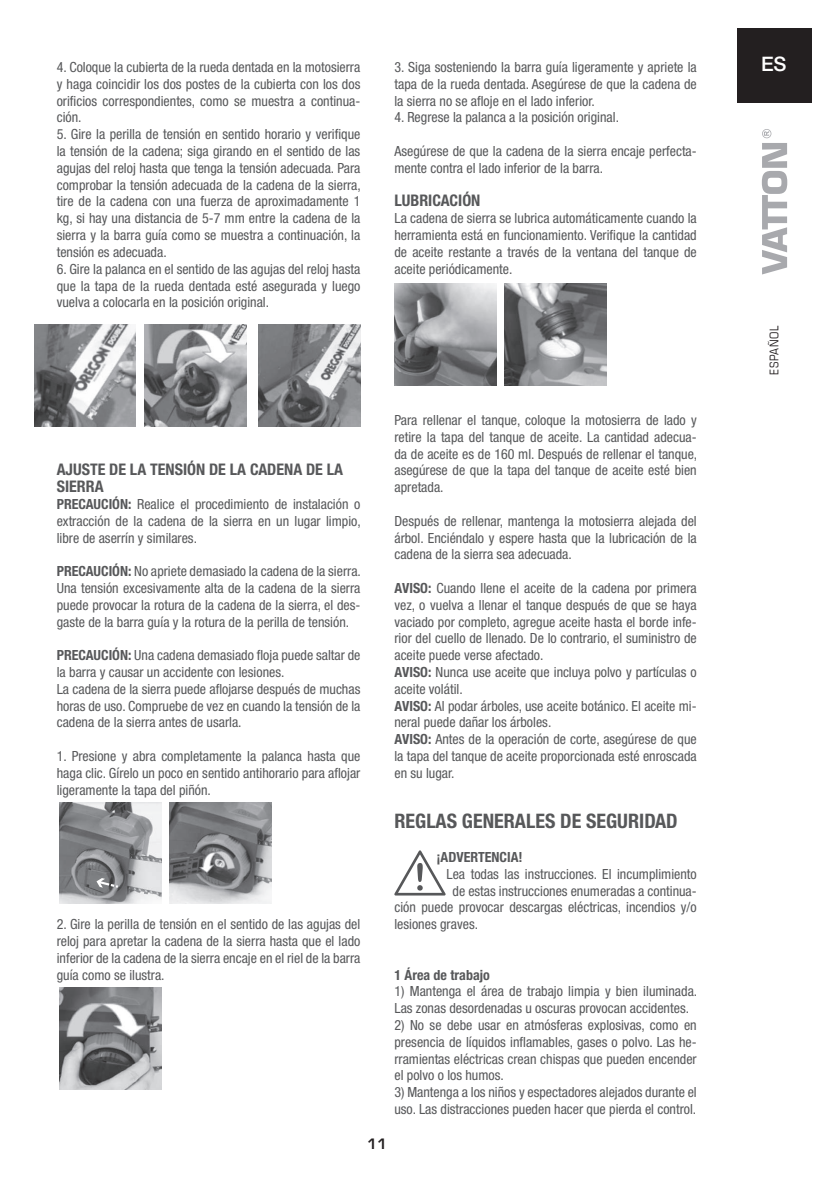
<style>
.page{position:relative;width:840px;height:1191px;background:#fff}
.page>*{position:absolute;margin:0;border:0;box-sizing:border-box;transform-origin:0 0}
.t1{font:700 condensed 20px "Helvetica Neue LT Std";color:#57585a}
.t2{font:500 20px "Helvetica Neue LT Std";color:#fff}
.t3{font:700 condensed 16px/16.8px "Helvetica Neue LT Std";color:#57585a}
.t4{font:condensed 14px/16.8px "Helvetica Neue LT Std";color:#57585a;text-align:justify}
.t5{font:700 condensed 14px "Helvetica Neue LT Std";color:#57585a}
.t6{font:600 14px "Eurostile LT Std";color:#231f20}
.t7{font:condensed 12px "Eurostile LT Std";letter-spacing:.05em;color:#231f20}
.s1{font-weight:700}
</style>
<div class="page">
<div style="left:737px;top:28px;width:74px;height:74px;background:#231f20"></div>
<svg style="left:761px;top:129px;width:25px;height:145px"></svg>
<img style="left:394px;top:283px;width:102px;height:103px">
<img style="left:60px;top:802px;width:101px;height:101px">
<svg style="left:96px;top:878px;width:22px;height:9px"></svg>
<img style="left:60px;top:987px;width:101px;height:102px">
<img style="left:34px;top:324px;width:102px;height:102px">
<img style="left:144px;top:324px;width:102px;height:102px">
<img style="left:258px;top:324px;width:102px;height:102px">
<img style="left:170px;top:802px;width:102px;height:101px">
<img style="left:504px;top:283px;width:102px;height:103px">
<svg style="left:394px;top:850px;width:51px;height:45px"></svg>
<p class="t4" style="left:57px;top:59px;width:305px">4. Coloque la cubierta de la rueda dentada en la motosierra y haga coincidir los dos postes de la cubierta con los dos orificios correspondientes, como se muestra a continua&shy;ción.</p>
<p class="t4" style="left:57px;top:126px;width:305px">5. Gire la perilla de tensión en sentido horario y verifique la tensión de la cadena; siga girando en el sentido de las agujas del reloj hasta que tenga la tensión adecuada. Para comprobar la tensión adecuada de la cadena de la sierra, tire de la cadena con una fuerza de aproximadamente 1 kg, si hay una distancia de 5-7 mm entre la cadena de la sierra y la barra guía como se muestra a continuación, la tensión es adecuada.</p>
<p class="t4" style="left:57px;top:260px;width:305px">6. Gire la palanca en el sentido de las agujas del reloj hasta que la tapa de la rueda dentada esté asegurada y luego vuelva a colocarla en la posición original.</p>
<p class="t4" style="left:394px;top:59px;width:304px">3. Siga sosteniendo la barra guía ligeramente y apriete la tapa de la rueda dentada. Asegúrese de que la cadena de la sierra no se afloje en el lado inferior.</p>
<p class="t4" style="left:394px;top:109px;width:226px">4. Regrese la palanca a la posición original.</p>
<p class="t4" style="left:394px;top:143px;width:304px">Asegúrese de que la cadena de la sierra encaje perfecta&shy;mente contra el lado inferior de la barra.</p>
<p class="t3" style="left:394px;top:192px;width:87px">LUBRICACIÓN</p>
<p class="t4" style="left:394px;top:210px;width:304px">La cadena de sierra se lubrica automáticamente cuando la herramienta está en funcionamiento. Verifique la cantidad de aceite restante a través de la ventana del tanque de aceite periódicamente.</p>
<p class="t3" style="left:57px;top:461px;width:288px">AJUSTE DE LA TENSIÓN DE LA CADENA DE LA<br>SIERRA</p>
<p class="t4" style="left:57px;top:495px;width:305px"><span class="s1">PRECAUCIÓN:</span> Realice el procedimiento de instalación o extracción de la cadena de la sierra en un lugar limpio, libre de aserrín y similares.</p>
<p class="t4" style="left:57px;top:563px;width:305px"><span class="s1">PRECAUCIÓN:</span> No apriete demasiado la cadena de la sierra.<br>Una tensión excesivamente alta de la cadena de la sierra puede provocar la rotura de la cadena de la sierra, el des&shy;gaste de la barra guía y la rotura de la perilla de tensión.</p>
<p class="t4" style="left:57px;top:647px;width:305px;text-align:left"><span class="s1">PRECAUCIÓN:</span> Una cadena demasiado floja puede saltar de la barra y causar un accidente con lesiones.<br>La cadena de la sierra puede aflojarse después de muchas horas de uso. Compruebe de vez en cuando la tensión de la cadena de la sierra antes de usarla.</p>
<p class="t4" style="left:57px;top:747px;width:305px">1. Presione y abra completamente la palanca hasta que haga clic. Gírelo un poco en sentido antihorario para aflojar ligeramente la tapa del piñón.</p>
<p class="t4" style="left:57px;top:915px;width:305px">2. Gire la perilla de tensión en el sentido de las agujas del reloj para apretar la cadena de la sierra hasta que el lado inferior de la cadena de la sierra encaje en el riel de la barra guía como se ilustra.</p>
<p class="t6" style="left:367px;top:1135px;width:21px">11</p>
<p class="t4" style="left:394px;top:411px;width:304px">Para rellenar el tanque, coloque la motosierra de lado y retire la tapa del tanque de aceite. La cantidad adecua&shy;da de aceite es de 160 ml. Después de rellenar el tanque, asegúrese de que la tapa del tanque de aceite esté bien apretada.</p>
<p class="t4" style="left:394px;top:512px;width:304px">Después de rellenar, mantenga la motosierra alejada del árbol. Enciéndalo y espere hasta que la lubricación de la cadena de la sierra sea adecuada.</p>
<p class="t4" style="left:394px;top:579px;width:304px;text-align:left"><span class="s1">AVISO:</span> Cuando llene el aceite de la cadena por primera vez, o vuelva a llenar el tanque después de que se haya vaciado por completo, agregue aceite hasta el borde infe&shy;rior del cuello de llenado. De lo contrario, el suministro de aceite puede verse afectado.<br><span class="s1">AVISO:</span> Nunca use aceite que incluya polvo y partículas o aceite volátil.<br><span class="s1">AVISO:</span> Al podar árboles, use aceite botánico. El aceite mi&shy;neral puede dañar los árboles.<br><span class="s1">AVISO:</span> Antes de la operación de corte, asegúrese de que la tapa del tanque de aceite proporcionada esté enroscada en su lugar.</p>
<h1 class="t1" style="left:394px;top:809px;width:285px">REGLAS GENERALES DE SEGURIDAD</h1>
<p class="t5" style="left:436px;top:848px;width:88px">¡ADVERTENCIA!</p>
<p class="t4" style="left:446px;top:865px;width:252px">Lea todas las instrucciones. El incumplimiento</p>
<p class="t4" style="left:452px;top:882px;width:246px">de estas instrucciones enumeradas a continua-</p>
<p class="t4" style="left:394px;top:899px;width:303px">ción puede provocar descargas eléctricas, incendios y/o</p>
<p class="t4" style="left:394px;top:915px;width:85px">lesiones graves.</p>
<p class="t5" style="left:394px;top:966px;width:97px">1 Área de trabajo</p>
<p class="t4" style="left:394px;top:983px;width:304px">1) Mantenga el área de trabajo limpia y bien iluminada.<br>Las zonas desordenadas u oscuras provocan accidentes.</p>
<p class="t4" style="left:394px;top:1016px;width:304px">2) No se debe usar en atmósferas explosivas, como en presencia de líquidos inflamables, gases o polvo. Las he&shy;rramientas eléctricas crean chispas que pueden encender el polvo o los humos.</p>
<p class="t4" style="left:394px;top:1083px;width:304px">3) Mantenga a los niños y espectadores alejados durante el uso. Las distracciones pueden hacer que pierda el control.</p>
<h1 class="t2" style="left:760px;top:52px;width:27px">ES</h1>
<p class="t7" style="left:766px;top:375px;width:51px;rotate:-90deg">ESPAÑOL</p>
</div>
